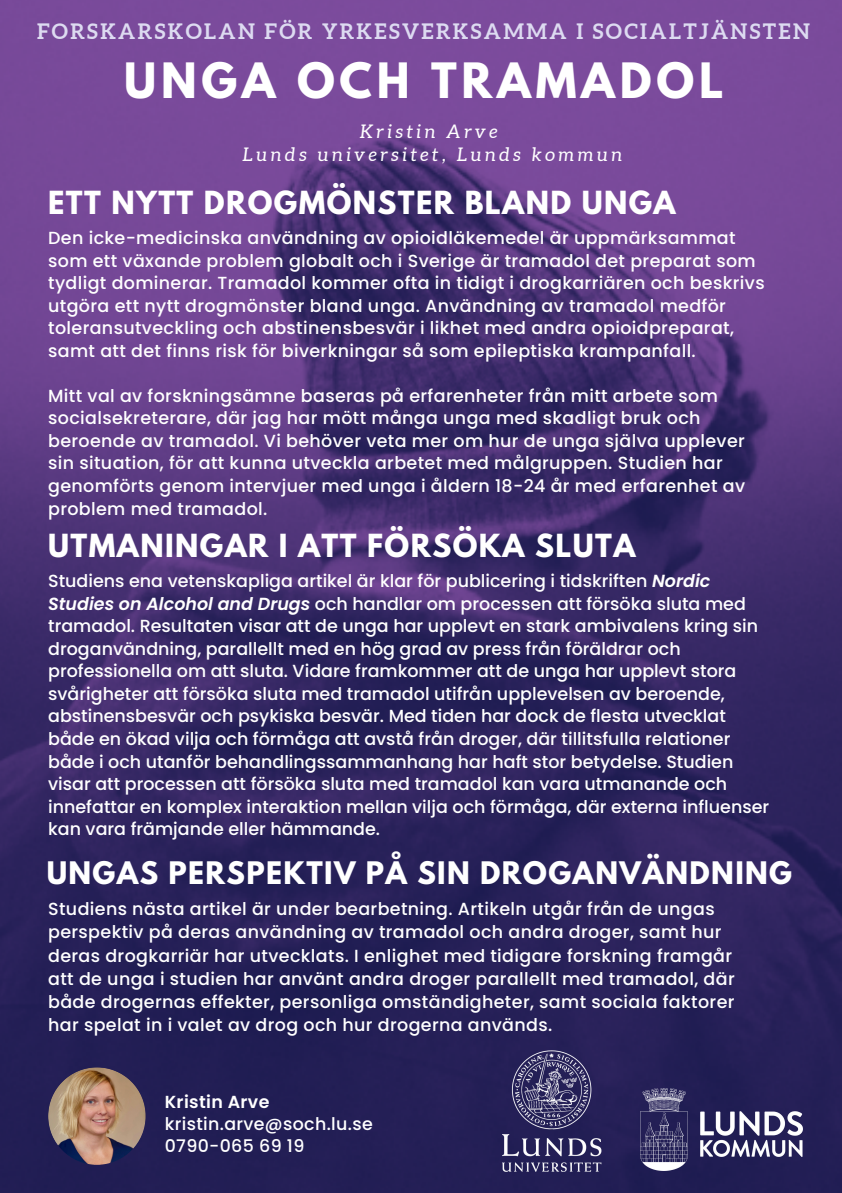
<style>
.page{position:relative;width:842px;height:1193px;background:#fff}
.page>*{position:absolute;margin:0;border:0;box-sizing:border-box;transform-origin:0 0}
.t1{font:700 43.15px "League Spartan";letter-spacing:.11em;color:#fff}
.t2{font:700 28.2px "League Spartan";letter-spacing:.05em;color:#fff}
.t3{font:700 27.5px "League Spartan";letter-spacing:.05em;color:#fff}
.t4{font:700 21.2px "Aleo";letter-spacing:.11em;color:#dddbf1}
.t5{font:italic 18.7px/22.8px "Aleo";letter-spacing:.19em;color:#fff;text-align:center}
.t6{font:500 17.5px/22.5px "Poppins";letter-spacing:.02em;color:#fff}
.t7{font:500 17.5px/22.5px "Poppins";color:#fff}
.t8{font:500 17.4px/22.3px "Poppins";letter-spacing:.02em;color:#fff}
.t9{font:600 17.4px "Poppins";letter-spacing:.02em;color:#fff}
.s1{font-weight:600;font-style:italic}
</style>
<div class="page">
<img style="left:0;top:0;width:842px;height:1192px">
<img style="left:48px;top:1067px;width:98px;height:97px;border-radius:50%">
<img style="left:640px;top:1088px;width:162px;height:82px">
<img style="left:496px;top:1046px;width:111px;height:133px">
<p class="t4" style="left:37px;top:19px;width:774px">FORSKARSKOLAN FÖR YRKESVERKSAMMA I SOCIALTJÄNSTEN</p>
<h1 class="t1" style="left:124px;top:59px;width:601px">UNGA OCH TRAMADOL</h1>
<p class="t5" style="left:243px;top:120px;width:381px">Kristin Arve<br>Lunds universitet, Lunds kommun</p>
<h2 class="t2" style="left:48px;top:188px;width:629px">ETT NYTT DROGMÖNSTER BLAND UNGA</h2>
<p class="t6" style="left:48px;top:227px;width:718px">Den icke-medicinska användning av opioidläkemedel är uppmärksammat som ett växande problem globalt och i Sverige är tramadol det preparat som tydligt dominerar. Tramadol kommer ofta in tidigt i drogkarriären och beskrivs utgöra ett nytt drogmönster bland unga. Användning av tramadol medför toleransutveckling och abstinensbesvär i likhet med andra opioidpreparat, samt att det finns risk för biverkningar så som epileptiska krampanfall.</p>
<p class="t6" style="left:48px;top:384px;width:698px">Mitt val av forskningsämne baseras på erfarenheter från mitt arbete som socialsekreterare, där jag har mött många unga med skadligt bruk och beroende av tramadol. Vi behöver veta mer om hur de unga själva upplever sin situation, för att kunna utveckla arbetet med målgruppen. Studien har genomförts genom intervjuer med unga i åldern 18-24 år med erfarenhet av problem med tramadol.</p>
<h2 class="t2" style="left:48px;top:531px;width:589px">UTMANINGAR I ATT FÖRSÖKA SLUTA</h2>
<p class="t7" style="left:48px;top:570px;width:722px">Studiens ena vetenskapliga artikel är klar för publicering i tidskriften <span class="s1">Nordic Studies on Alcohol and Drugs</span> och handlar om processen att försöka sluta med tramadol. Resultaten visar att de unga har upplevt en stark ambivalens kring sin droganvändning, parallellt med en hög grad av press från föräldrar och professionella om att sluta. Vidare framkommer att de unga har upplevt stora svårigheter att försöka sluta med tramadol utifrån upplevelsen av beroende, abstinensbesvär och psykiska besvär. Med tiden har dock de flesta utvecklat både en ökad vilja och förmåga att avstå från droger, där tillitsfulla relationer både i och utanför behandlingssammanhang har haft stor betydelse. Studien visar att processen att försöka sluta med tramadol kan vara utmanande och innefattar en komplex interaktion mellan vilja och förmåga, där externa influenser kan vara främjande eller hämmande.</p>
<h3 class="t3" style="left:47px;top:859px;width:747px">UNGAS PERSPEKTIV PÅ SIN DROGANVÄNDNING</h3>
<p class="t6" style="left:48px;top:897px;width:688px;line-height:23.2px">Studiens nästa artikel är under bearbetning. Artikeln utgår från de ungas perspektiv på deras användning av tramadol och andra droger, samt hur deras drogkarriär har utvecklats. I enlighet med tidigare forskning framgår att de unga i studien har använt andra droger parallellt med tramadol, där både drogernas effekter, personliga omständigheter, samt sociala faktorer har spelat in i valet av drog och hur drogerna används.</p>
<p class="t9" style="left:165px;top:1089px;width:106px">Kristin Arve</p>
<p class="t8" style="left:165px;top:1112px;width:209px">kristin.arve@soch.lu.se<br>0790-065 69 19</p>
</div>
